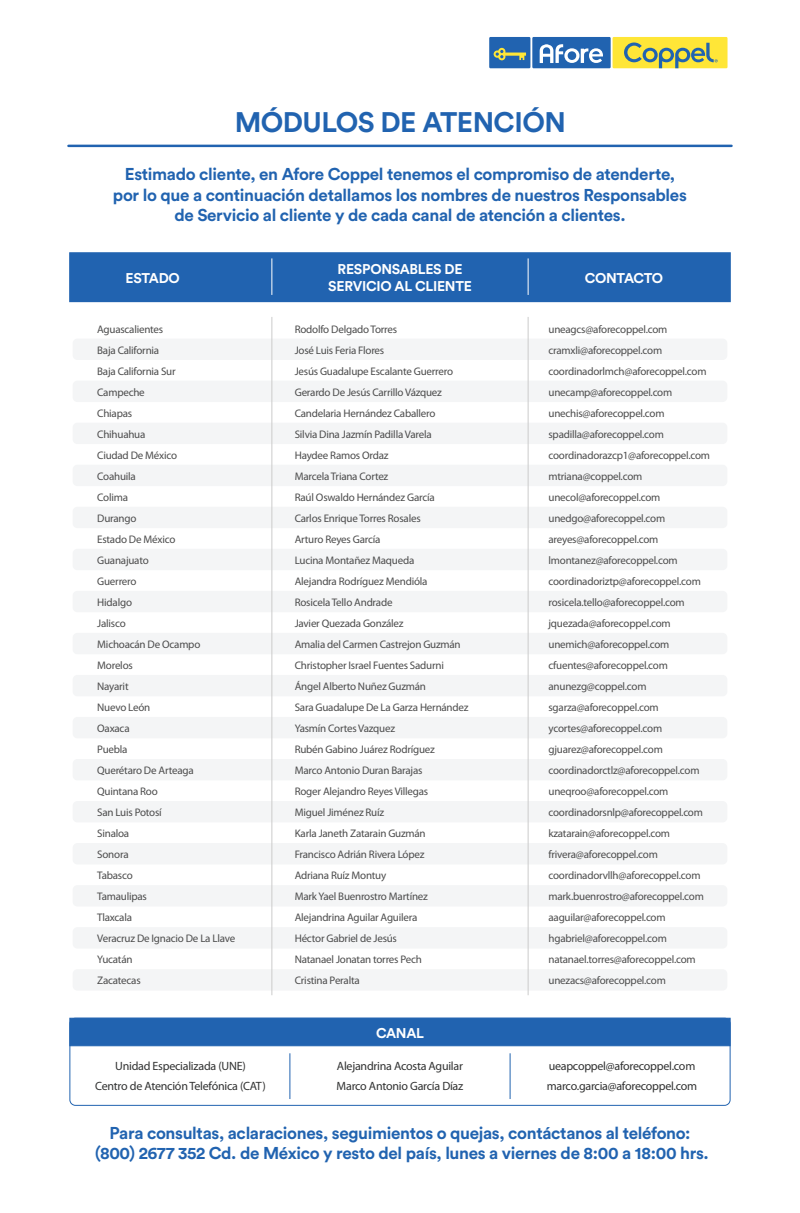
<style>
.page{position:relative;width:800px;height:1213px;background:#fff}
.page>*{position:absolute;margin:0;border:0;box-sizing:border-box;transform-origin:0 0}
.t1{font:700 28px "Circular Std";letter-spacing:-.02em;color:#2163b0}
.t2{font:700 17px/20.4px "Circular Std";letter-spacing:-.02em;color:#2163b0;text-align:center}
.t3{font:700 14px/16.8px "Circular Std";letter-spacing:-.02em;color:#fff;text-align:center}
.t4{font:12px/20px "Myriad Pro";letter-spacing:-.02em;color:#313232}
.t5{font:11px/21px "Myriad Pro";letter-spacing:-.02em;color:#4c4c4c}
</style>
<div class="page">
<div style="left:69px;top:252px;width:662px;height:50px;background:#2163b0;border:1px solid #2163b0"></div>
<div style="left:69px;top:1017px;width:662px;height:29px;background:#2163b0;border:1px solid #2163b0"></div>
<div style="left:489px;top:37px;width:41px;height:31px;background:#2163b0"></div>
<div style="left:613px;top:37px;width:115px;height:31px;background:#ffe637"></div>
<svg style="left:494px;top:48px;width:32px;height:12px"></svg>
<div style="left:532px;top:37px;width:79px;height:31px;background:#2163b0"></div>
<svg style="left:540px;top:44px;width:63px;height:19px"></svg>
<svg style="left:624px;top:42px;width:94px;height:26px"></svg>
<hr style="left:68px;top:145px;width:664px;height:2px;background:#2163b0">
<div style="left:73px;top:338px;width:654px;height:22px;background:#f4f5f6;border-radius:5px"></div>
<div style="left:73px;top:381px;width:654px;height:21px;background:#f4f5f6;border-radius:5px"></div>
<div style="left:73px;top:423px;width:654px;height:21px;background:#f4f5f6;border-radius:5px"></div>
<div style="left:73px;top:465px;width:654px;height:21px;background:#f4f5f6;border-radius:5px"></div>
<div style="left:73px;top:507px;width:654px;height:21px;background:#f4f5f6;border-radius:5px"></div>
<div style="left:73px;top:549px;width:654px;height:21px;background:#f4f5f6;border-radius:5px"></div>
<div style="left:73px;top:591px;width:654px;height:21px;background:#f4f5f6;border-radius:5px"></div>
<div style="left:73px;top:633px;width:654px;height:21px;background:#f4f5f6;border-radius:5px"></div>
<div style="left:73px;top:675px;width:654px;height:21px;background:#f4f5f6;border-radius:5px"></div>
<div style="left:73px;top:717px;width:654px;height:21px;background:#f4f5f6;border-radius:5px"></div>
<div style="left:73px;top:759px;width:654px;height:21px;background:#f4f5f6;border-radius:5px"></div>
<div style="left:73px;top:801px;width:654px;height:21px;background:#f4f5f6;border-radius:5px"></div>
<div style="left:73px;top:843px;width:654px;height:21px;background:#f4f5f6;border-radius:5px"></div>
<div style="left:73px;top:885px;width:654px;height:21px;background:#f4f5f6;border-radius:5px"></div>
<div style="left:73px;top:927px;width:654px;height:21px;background:#f4f5f6;border-radius:5px"></div>
<div style="left:73px;top:969px;width:654px;height:21px;background:#f4f5f6;border-radius:5px"></div>
<hr style="left:289px;top:1053px;width:1px;height:46px;background:#2163b0">
<hr style="left:510px;top:1053px;width:1px;height:46px;background:#2163b0">
<hr style="left:271px;top:317px;width:1px;height:678px;background:#cbcbcb">
<hr style="left:528px;top:317px;width:1px;height:678px;background:#cbcbcb">
<hr style="left:271px;top:258px;width:1px;height:37px;background:#fff">
<hr style="left:528px;top:258px;width:1px;height:37px;background:#fff">
<div style="left:69px;top:1017px;width:662px;height:88px;border:1px solid #2163b0;border-radius:6px"></div>
<h1 class="t1" style="left:235px;top:104px;width:333px">MÓDULOS DE ATENCIÓN</h1>
<h2 class="t2" style="left:113px;top:164px;width:575px">Estimado cliente, en Afore Coppel tenemos el compromiso de atenderte, por lo que a continuación detallamos los nombres de nuestros Responsables de Servicio al cliente y de cada canal de atención a clientes.</h2>
<p class="t3" style="left:125px;top:269px;width:56px">ESTADO</p>
<p class="t3" style="left:328px;top:260px;width:145px">RESPONSABLES DE<br>SERVICIO AL CLIENTE</p>
<p class="t3" style="left:585px;top:269px;width:80px">CONTACTO</p>
<p class="t5" style="left:97px;top:319px;width:140px">Aguascalientes<br>Baja California<br>Baja California Sur<br>Campeche<br>Chiapas<br>Chihuahua<br>Ciudad De México<br>Coahuila<br>Colima<br>Durango<br>Estado De México<br>Guanajuato<br>Guerrero<br>Hidalgo<br>Jalisco<br>Michoacán De Ocampo<br>Morelos<br>Nayarit<br>Nuevo León<br>Oaxaca<br>Puebla<br>Querétaro De Arteaga<br>Quintana Roo<br>San Luis Potosí<br>Sinaloa<br>Sonora<br>Tabasco<br>Tamaulipas<br>Tlaxcala<br>Veracruz De Ignacio De La Llave<br>Yucatán<br>Zacatecas</p>
<p class="t5" style="left:295px;top:319px;width:175px">Rodolfo Delgado Torres<br>José Luis Feria Flores<br>Jesús Guadalupe Escalante Guerrero<br>Gerardo De Jesús Carrillo Vázquez<br>Candelaria Hernández Caballero<br>Silvia Dina Jazmín Padilla Varela<br>Haydee Ramos Ordaz<br>Marcela Triana Cortez<br>Raúl Oswaldo Hernández García<br>Carlos Enrique Torres Rosales<br>Arturo Reyes García<br>Lucina Montañez Maqueda<br>Alejandra Rodríguez Mendióla<br>Rosicela Tello Andrade<br>Javier Quezada González<br>Amalia del Carmen Castrejon Guzmán<br>Christopher Israel Fuentes Sadurni<br>Ángel Alberto Nuñez Guzmán<br>Sara Guadalupe De La Garza Hernández<br>Yasmín Cortes Vazquez<br>Rubén Gabino Juárez Rodríguez<br>Marco Antonio Duran Barajas<br>Roger Alejandro Reyes Villegas<br>Miguel Jiménez Ruíz<br>Karla Janeth Zatarain Guzmán<br>Francisco Adrián Rivera López<br>Adriana Ruíz Montuy<br>Mark Yael Buenrostro Martínez<br>Alejandrina Aguilar Aguilera<br>Héctor Gabriel de Jesús<br>Natanael Jonatan torres Pech<br>Cristina Peralta</p>
<p class="t5" style="left:549px;top:319px;width:163px">uneagcs@aforecoppel.com cramxli@aforecoppel.com coordinadorlmch@aforecoppel.com unecamp@aforecoppel.com unechis@aforecoppel.com spadilla@aforecoppel.com coordinadorazcp1@aforecoppel.com mtriana@coppel.com unecol@aforecoppel.com unedgo@aforecoppel.com areyes@aforecoppel.com lmontanez@aforecoppel.com coordinadoriztp@aforecoppel.com rosicela.tello@aforecoppel.com jquezada@aforecoppel.com unemich@aforecoppel.com cfuentes@aforecoppel.com anunezg@coppel.com sgarza@aforecoppel.com ycortes@aforecoppel.com gjuarez@aforecoppel.com coordinadorctlz@aforecoppel.com uneqroo@aforecoppel.com coordinadorsnlp@aforecoppel.com kzatarain@aforecoppel.com frivera@aforecoppel.com coordinadorvllh@aforecoppel.com mark.buenrostro@aforecoppel.com aaguilar@aforecoppel.com hgabriel@aforecoppel.com natanael.torres@aforecoppel.com unezacs@aforecoppel.com</p>
<p class="t3" style="left:376px;top:1024px;width:49px">CANAL</p>
<p class="t4" style="left:95px;top:1056px;width:172px;text-align:center">Unidad Especializada (UNE)<br>Centro de Atención Telefónica (CAT)</p>
<p class="t4" style="left:337px;top:1056px;width:128px">Alejandrina Acosta Aguilar<br>Marco Antonio García Díaz</p>
<p class="t4" style="left:547px;top:1056px;width:152px">ueapcoppel@aforecoppel.com marco.garcia@aforecoppel.com</p>
<h2 class="t2" style="left:95px;top:1122px;width:615px">Para consultas, aclaraciones, seguimientos o quejas, contáctanos al teléfono: (800) 2677 352 Cd. de México y resto del país, lunes a viernes de 8:00 a 18:00 hrs.</h2>
</div>
